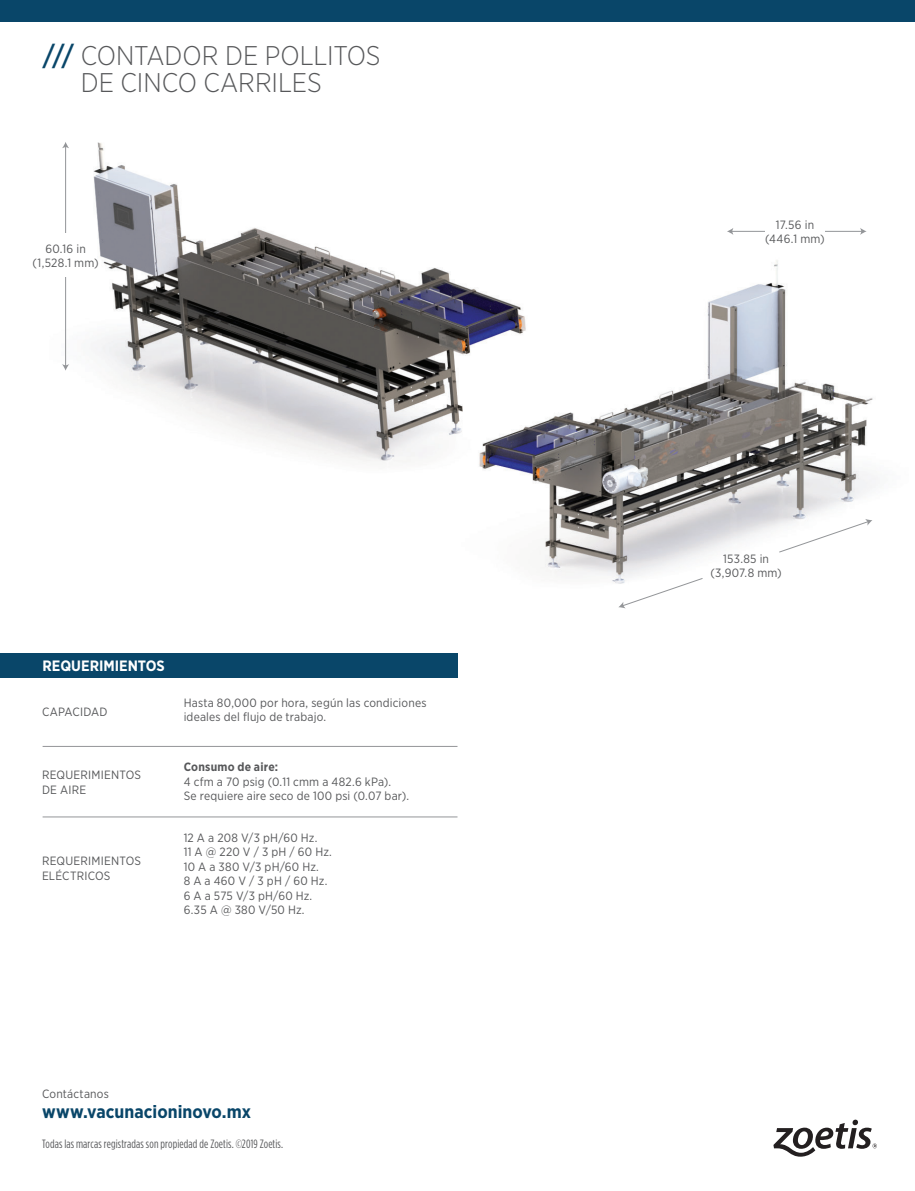
<style>
.page{position:relative;width:915px;height:1191px;background:#fff}
.page>*{position:absolute;margin:0;border:0;box-sizing:border-box;transform-origin:0 0}
.t1{font:300 27px/27px "Gotham Narrow";letter-spacing:-.005em;color:#57585a}
.t2{font:700 18px "Gotham Narrow";letter-spacing:.005em;color:#094669}
.t3{font:700 15px "Gotham Narrow";letter-spacing:-.005em;color:#fff}
.t4{font:12px/14.4px "Gotham Narrow";letter-spacing:.015em;color:#57585a}
.t5{font:12px "Gotham Condensed";letter-spacing:.015em;color:#57585a}
.t6{font:700 12px "Gotham Narrow";letter-spacing:.02em;color:#57585a}
.s1{font-weight:500;color:#094669}
</style>
<div class="page">
<img style="left:540px;top:228px;width:336px;height:381px">
<img style="left:66px;top:142px;width:605px;height:340px">
<hr style="left:65px;top:146px;width:1px;height:220px;background:#939598">
<svg style="left:62px;top:142px;width:7px;height:6px"></svg>
<svg style="left:62px;top:364px;width:7px;height:7px"></svg>
<svg style="left:773px;top:1119px;width:103px;height:37px"></svg>
<div style="left:0;top:0;width:914px;height:21px;background:#094669"></div>
<div style="left:0;top:653px;width:457px;height:24px;background:#094669"></div>
<hr style="left:43px;top:746px;width:414px;height:1px;background:#939598">
<hr style="left:43px;top:816px;width:414px;height:1px;background:#939598">
<div style="left:27px;top:233px;width:60px;height:44px;background:#fff"></div>
<hr style="left:731px;top:231px;width:130px;height:1px;background:#939598">
<svg style="left:726px;top:228px;width:7px;height:7px"></svg>
<svg style="left:859px;top:228px;width:7px;height:7px"></svg>
<svg style="left:778px;top:519px;width:94px;height:34px"></svg>
<svg style="left:618px;top:577px;width:85px;height:31px"></svg>
<div style="left:765px;top:226px;width:59px;height:12px;background:#fff"></div>
<h1 class="t1" style="left:81px;top:41px;width:301px;text-indent:-38px"><span class="s1">///</span> CONTADOR DE POLLITOS<br>DE CINCO CARRILES</h1>
<p class="t4" style="left:33px;top:241px;width:68px;text-align:center">60.16 in (1,528.1 mm)</p>
<p class="t3" style="left:43px;top:656px;width:123px">REQUERIMIENTOS</p>
<p class="t4" style="left:42px;top:704px;width:67px">CAPACIDAD</p>
<p class="t4" style="left:42px;top:767px;width:100px">REQUERIMIENTOS<br>DE AIRE</p>
<p class="t4" style="left:42px;top:853px;width:100px">REQUERIMIENTOS<br>ELÉCTRICOS</p>
<p class="t4" style="left:184px;top:695px;width:244px">Hasta 80,000 por hora, según las condiciones ideales del flujo de trabajo.</p>
<p class="t6" style="left:184px;top:759px;width:96px">Consumo de aire:</p>
<p class="t4" style="left:184px;top:774px;width:227px">4 cfm a 70 psig (0.11 cmm a 482.6 kPa).<br>Se requiere aire seco de 100 psi (0.07 bar).</p>
<p class="t4" style="left:184px;top:830px;width:150px">12 A a 208 V/3 pH/60 Hz.<br>11 A @ 220 V / 3 pH / 60 Hz.<br>10 A a 380 V/3 pH/60 Hz.<br>8 A a 460 V / 3 pH / 60 Hz.<br>6 A a 575 V/3 pH/60 Hz.<br>6.35 A @ 380 V/50 Hz.</p>
<p class="t4" style="left:42px;top:1086px;width:68px">Contáctanos</p>
<h2 class="t2" style="left:42px;top:1100px;width:211px">www.vacunacioninovo.mx</h2>
<p class="t5" style="left:42px;top:1137px;width:242px">Todas las marcas registradas son propiedad de Zoetis. ©2019 Zoetis.</p>
<p class="t4" style="left:765px;top:217px;width:61px;text-align:center">17.56 in (446.1 mm)</p>
<p class="t4" style="left:710px;top:551px;width:73px;text-align:center">153.85 in (3,907.8 mm)</p>
</div>
